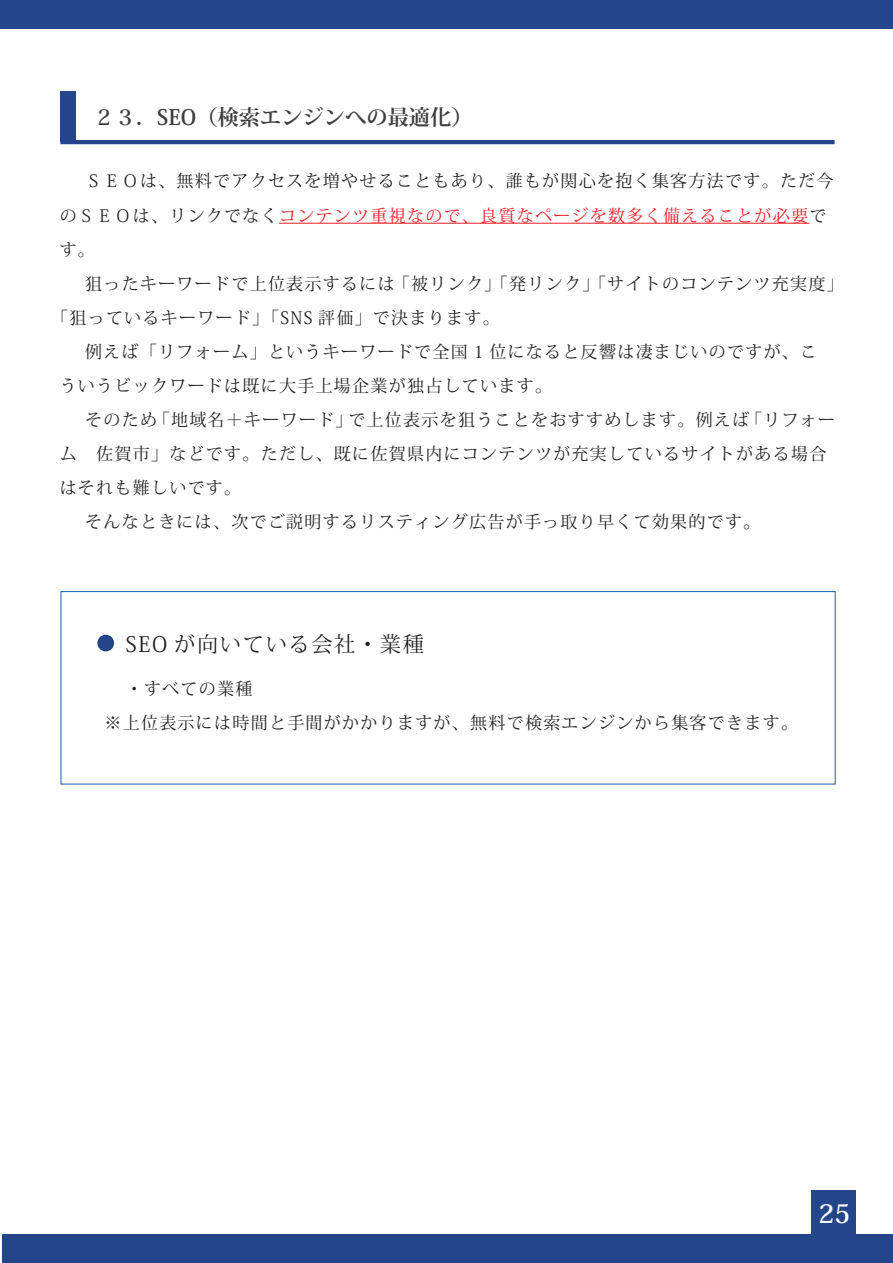
<style>
.page{position:relative;width:893px;height:1263px;background:#fff}
.page>*{position:absolute;margin:0;border:0;box-sizing:border-box;transform-origin:0 0}
.t1{font:700 25.5px "Koz Min Pr 6 N";color:#fff}
.t2{font:700 21.3px "Koz Min Pr 6 N";color:#3e3e3f}
.t3{font:21.3px "Koz Min Pr 6 N";letter-spacing:.075em;color:#231f20}
.t4{font:16.95px/34px "Koz Min Pr 6 N";letter-spacing:.075em;color:#231f20}
.s1{color:#ee1d23}
</style>
<div class="page">
<div style="left:60px;top:591px;width:776px;height:194px;border:1px solid #2666b2"></div>
<div style="left:97px;top:635px;width:17px;height:16px;background:#224689;border-radius:50%"></div>
<div style="left:1px;top:0;width:892px;height:28px;background:#224689"></div>
<div style="left:2px;top:1235px;width:891px;height:28px;background:#224689"></div>
<div style="left:60px;top:92px;width:16px;height:50px;background:#224689"></div>
<div style="left:812px;top:1190px;width:44px;height:45px;background:#224689"></div>
<hr style="left:60px;top:140px;width:774px;height:4px;background:#224689">
<hr style="left:279px;top:223px;width:530px;height:1px;background:#ee1d23">
<p class="t2" style="left:94px;top:105px;width:381px">２３．SEO（検索エンジンへの最適化）</p>
<p class="t4" style="left:60px;top:165px;width:775px;text-indent:26px">ＳＥＯは、無料でアクセスを増やせることもあり、誰もが関心を抱く集客方法です。ただ今のＳＥＯは、リンクでなく<span class="s1">コンテンツ重視なので、良質なページを数多く備えることが必要</span>です。</p>
<p class="t4" style="left:85px;top:267px;width:760px">狙ったキーワードで上位表示するには「被リンク」「発リンク」「サイトのコンテンツ充実度」</p>
<p class="t4" style="left:51px;top:301px;width:450px">「狙っているキーワード」「SNS 評価」で決まります。</p>
<p class="t4" style="left:85px;top:335px;width:734px">例えば「リフォーム」というキーワードで全国 1 位になると反響は凄まじいのですが、こ</p>
<p class="t4" style="left:60px;top:369px;width:494px">ういうビックワードは既に大手上場企業が独占しています。</p>
<p class="t4" style="left:85px;top:403px;width:751px">そのため「地域名＋キーワード」で上位表示を狙うことをおすすめします。例えば「リフォー</p>
<p class="t4" style="left:60px;top:437px;width:768px">ム　佐賀市」などです。ただし、既に佐賀県内にコンテンツが充実しているサイトがある場合</p>
<p class="t4" style="left:60px;top:471px;width:183px">はそれも難しいです。</p>
<p class="t4" style="left:85px;top:505px;width:677px">そんなときには、次でご説明するリスティング広告が手っ取り早くて効果的です。</p>
<p class="t3" style="left:126px;top:632px;width:300px">SEO が向いている会社・業種</p>
<p class="t4" style="left:104px;top:672px;width:695px;text-indent:21px">・すべての業種<br>※上位表示には時間と手間がかかりますが、無料で検索エンジンから集客できます。</p>
<h1 class="t1" style="left:818px;top:1199px;width:33px">25</h1>
</div>
